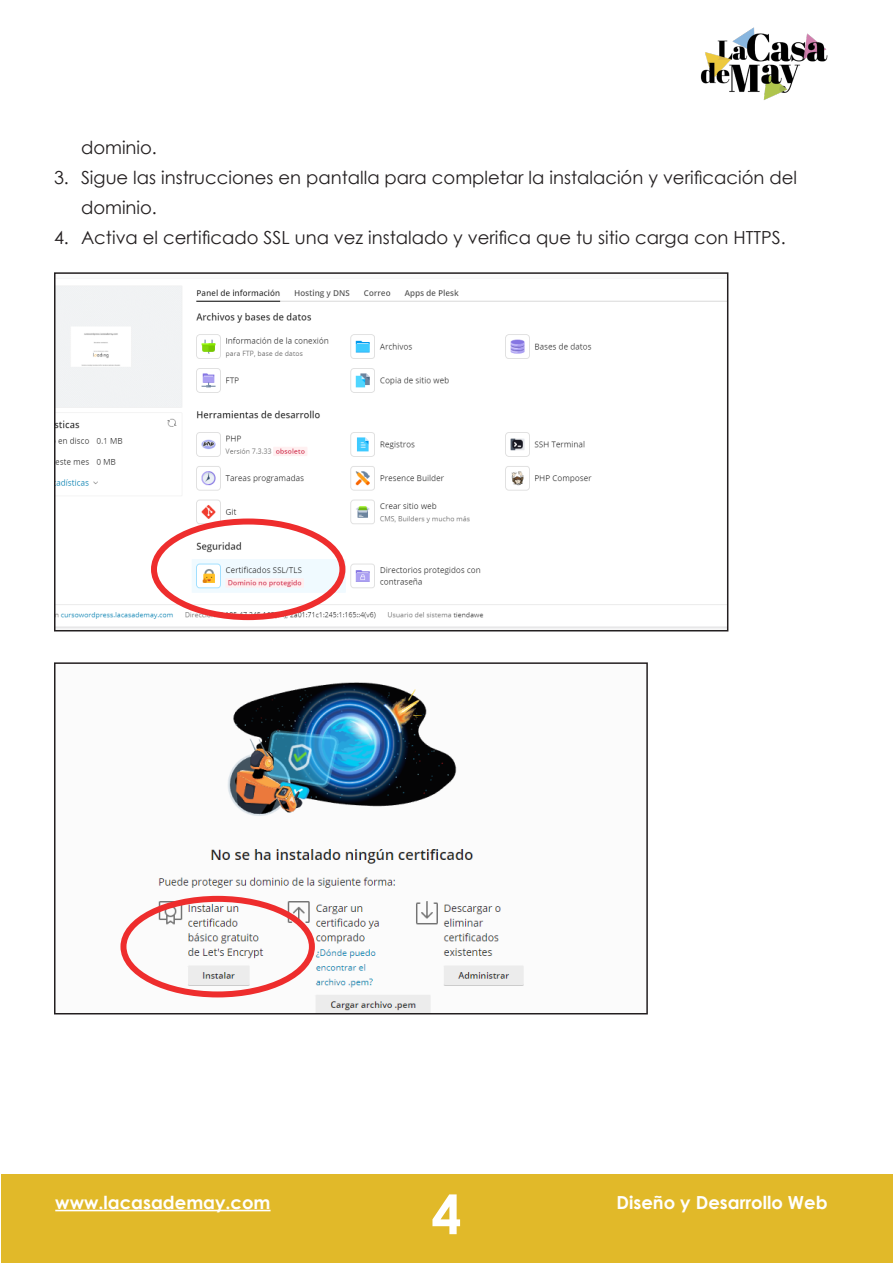
<style>
.page{position:relative;width:893px;height:1263px;background:#fff}
.page>*{position:absolute;margin:0;border:0;box-sizing:border-box;transform-origin:0 0}
.t1{font:700 54px "Century Gothic";color:#fff}
.t2{font:18px/30px "Century Gothic";color:#231f20}
.t3{font:700 18px "Century Gothic";color:#fff}
</style>
<div class="page">
<div style="left:1px;top:1174px;width:892px;height:89px;background:#e1b929"></div>
<img style="left:700px;top:27px;width:128px;height:73px">
<hr style="left:55px;top:1210px;width:216px;height:1px;background:#fff">
<img style="left:57px;top:286px;width:668px;height:342px">
<div style="left:54px;top:272px;width:674px;height:359px;border:2px solid #231f20"></div>
<img style="left:121px;top:682px;width:403px;height:329px">
<div style="left:54px;top:662px;width:594px;height:352px;border:2px solid #231f20"></div>
<div style="left:151px;top:518px;width:194px;height:102px;border:6px solid #ee2d2d;border-radius:50%"></div>
<div style="left:120px;top:896px;width:195px;height:101px;border:6px solid #ee2d2d;border-radius:50%"></div>
<p class="t2" style="left:81px;top:132px;width:77px">dominio.</p>
<p class="t2" style="left:81px;top:162px;width:717px;text-indent:-27px">3. Sigue las instrucciones en pantalla para completar la instalación y verificación del dominio.</p>
<p class="t2" style="left:54px;top:222px;width:733px">4. Activa el certificado SSL una vez instalado y verifica que tu sitio carga con HTTPS.</p>
<h1 class="t1" style="left:431px;top:1173px;width:32px">4</h1>
<p class="t3" style="left:55px;top:1189px;width:217px">www.lacasademay.com</p>
<p class="t3" style="left:617px;top:1189px;width:212px">Diseño y Desarrollo Web</p>
</div>
